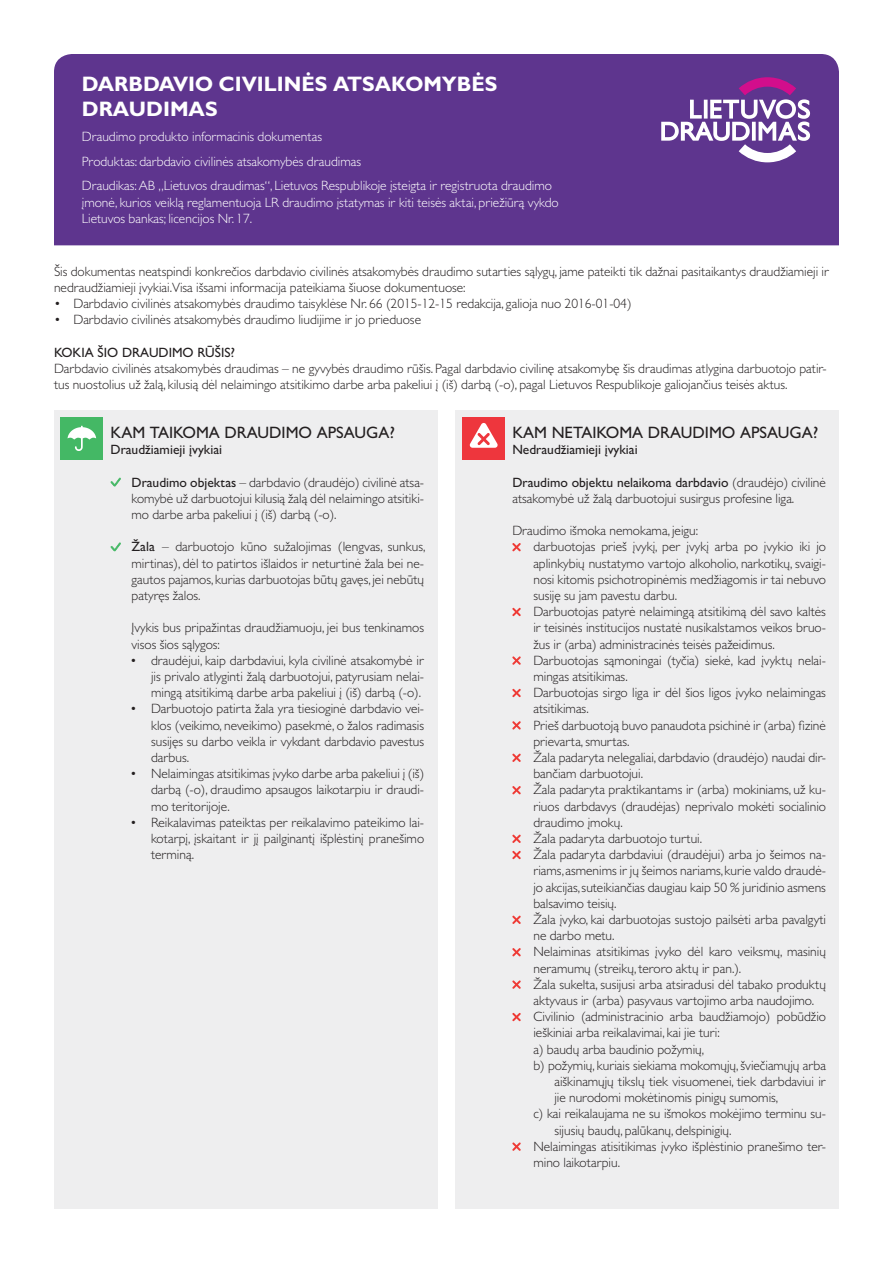
<style>
.page{position:relative;width:893px;height:1263px;background:#fff}
.page>*{position:absolute;margin:0;border:0;box-sizing:border-box;transform-origin:0 0}
.t1{font:700 21px/25.2px "Gill Sans LD";color:#fff}
.t2{font:500 16.5px "Gill Sans LD";color:#231f20}
.t3{font:300 13.5px/16.2px "Gill Sans LD";color:#231f20;text-align:justify}
.t4{font:300 13.5px/24.8px "Gill Sans LD";color:#fff}
.t5{font:500 13.5px "Gill Sans LD";color:#231f20}
.s1{font-weight:500}
</style>
<div class="page">
<div style="left:54px;top:54px;width:785px;height:191px;background:#5e358e"></div>
<svg style="left:661px;top:77px;width:149px;height:85px"></svg>
<div style="left:455px;top:410px;width:384px;height:799px;background:#eeeeef"></div>
<div style="left:54px;top:410px;width:383px;height:799px;background:#eeeeef"></div>
<svg style="left:111px;top:478px;width:10px;height:8px"></svg>
<svg style="left:111px;top:542px;width:10px;height:9px"></svg>
<svg style="left:512px;top:543px;width:9px;height:8px"></svg>
<svg style="left:512px;top:608px;width:9px;height:8px"></svg>
<svg style="left:512px;top:656px;width:9px;height:9px"></svg>
<svg style="left:512px;top:689px;width:9px;height:8px"></svg>
<svg style="left:512px;top:721px;width:9px;height:8px"></svg>
<svg style="left:512px;top:754px;width:9px;height:8px"></svg>
<svg style="left:512px;top:786px;width:9px;height:8px"></svg>
<svg style="left:512px;top:835px;width:9px;height:8px"></svg>
<svg style="left:512px;top:851px;width:9px;height:8px"></svg>
<svg style="left:512px;top:916px;width:9px;height:8px"></svg>
<svg style="left:512px;top:948px;width:9px;height:8px"></svg>
<svg style="left:512px;top:980px;width:9px;height:9px"></svg>
<svg style="left:512px;top:1013px;width:9px;height:8px"></svg>
<svg style="left:512px;top:1142px;width:9px;height:9px"></svg>
<div style="left:61px;top:417px;width:42px;height:43px;background:#44b865"></div>
<svg style="left:68px;top:426px;width:28px;height:25px"></svg>
<div style="left:462px;top:417px;width:43px;height:43px;background:#ee363d"></div>
<svg style="left:470px;top:423px;width:28px;height:25px"></svg>
<h1 class="t1" style="left:82px;top:71px;width:417px">DARBDAVIO CIVILINĖS ATSAKOMYBĖS<br>DRAUDIMAS</h1>
<p class="t4" style="left:82px;top:124px;width:472px">Draudimo produkto informacinis dokumentas<br>Produktas: darbdavio civilinės atsakomybės draudimas<br>Draudikas: AB „Lietuvos draudimas“, Lietuvos Respublikoje įsteigta ir registruota draudimo</p>
<p class="t4" style="left:82px;top:194px;width:478px;line-height:16.2px">įmonė, kurios veiklą reglamentuoja LR draudimo įstatymas ir kiti teisės aktai, priežiūrą vykdo<br>Lietuvos bankas; licencijos Nr. 17.</p>
<p class="t3" style="left:54px;top:263px;width:777px">Šis dokumentas neatspindi konkrečios darbdavio civilinės atsakomybės draudimo sutarties sąlygų, jame pateikti tik dažnai pasitaikantys draudžiamieji ir nedraudžiamieji įvykiai.Visa išsami informacija pateikiama šiuose dokumentuose:</p>
<p class="t3" style="left:54px;top:295px;width:579px">• Darbdavio civilinės atsakomybės draudimo taisyklėse Nr. 66 (2015-12-15 redakcija, galioja nuo 2016-01-04)</p>
<p class="t3" style="left:54px;top:312px;width:369px">• Darbdavio civilinės atsakomybės draudimo liudijime ir jo prieduose</p>
<p class="t5" style="left:54px;top:344px;width:183px">Kokia šio draudimo rūšis?</p>
<p class="t3" style="left:54px;top:360px;width:774px">Darbdavio civilinės atsakomybės draudimas – ne gyvybės draudimo rūšis. Pagal darbdavio civilinę atsakomybę šis draudimas atlygina darbuotojo patir&shy;tus nuostolius už žalą, kilusią dėl nelaimingo atsitikimo darbe arba pakeliui į (iš) darbą (-o), pagal Lietuvos Respublikoje galiojančius teisės aktus.</p>
<p class="t2" style="left:111px;top:422px;width:286px">Kam taikoma draudimo apsauga?</p>
<p class="t5" style="left:111px;top:441px;width:113px">Draudžiamieji įvykiai</p>
<p class="t3" style="left:132px;top:474px;width:294px"><span class="s1">Draudimo objektas</span> – darbdavio (draudėjo) civilinė atsa&shy;komybė už darbuotojui kilusią žalą dėl nelaimingo atsitiki&shy;mo darbe arba pakeliui į (iš) darbą (-o).</p>
<p class="t3" style="left:132px;top:538px;width:295px"><span class="s1">Žala</span> – darbuotojo kūno sužalojimas (lengvas, sunkus, mirtinas), dėl to patirtos išlaidos ir neturtinė žala bei ne&shy;gautos pajamos, kurias darbuotojas būtų gavęs, jei nebūtų patyręs žalos.</p>
<p class="t3" style="left:132px;top:619px;width:294px">Įvykis bus pripažintas draudžiamuoju, jei bus tenkinamos visos šios sąlygos:</p>
<p class="t3" style="left:151px;top:652px;width:275px;text-indent:-21px">• draudėjui, kaip darbdaviui, kyla civilinė atsakomybė ir jis privalo atlyginti žalą darbuotojui, patyrusiam nelai&shy;mingą atsitikimą darbe arba pakeliui į (iš) darbą (-o).</p>
<p class="t3" style="left:151px;top:700px;width:275px;text-indent:-21px">• Darbuotojo patirta žala yra tiesioginė darbdavio vei&shy;klos (veikimo, neveikimo) pasekmė, o žalos radimasis susijęs su darbo veikla ir vykdant darbdavio pavestus darbus.</p>
<p class="t3" style="left:151px;top:765px;width:275px;text-indent:-21px">• Nelaimingas atsitikimas įvyko darbe arba pakeliui į (iš) darbą (-o), draudimo apsaugos laikotarpiu ir draudi&shy;mo teritorijoje.</p>
<p class="t3" style="left:151px;top:814px;width:275px;text-indent:-21px">• Reikalavimas pateiktas per reikalavimo pateikimo lai&shy;kotarpį, įskaitant ir jį pailginantį išplėstinį pranešimo terminą.</p>
<p class="t2" style="left:512px;top:422px;width:307px">Kam netaikoma draudimo apsauga?</p>
<p class="t5" style="left:512px;top:441px;width:127px">Nedraudžiamieji įvykiai</p>
<p class="t3" style="left:512px;top:474px;width:315px"><span class="s1">Draudimo objektu nelaikoma darbdavio</span> (draudėjo) civilinė atsakomybė už žalą darbuotojui susirgus profesine liga.</p>
<p class="t3" style="left:512px;top:522px;width:187px">Draudimo išmoka nemokama, jeigu:</p>
<p class="t3" style="left:533px;top:538px;width:294px">darbuotojas prieš įvykį, per įvykį arba po įvykio iki jo</p>
<p class="t3" style="left:533px;top:555px;width:294px">aplinkybių nustatymo vartojo alkoholio, narkotikų, svaigi-</p>
<p class="t3" style="left:533px;top:571px;width:294px">nosi kitomis psichotropinėmis medžiagomis ir tai nebuvo</p>
<p class="t3" style="left:533px;top:587px;width:145px">susiję su jam pavestu darbu.</p>
<p class="t3" style="left:533px;top:603px;width:294px">Darbuotojas patyrė nelaimingą atsitikimą dėl savo kaltės</p>
<p class="t3" style="left:533px;top:619px;width:294px">ir teisinės institucijos nustatė nusikalstamos veikos bruo-</p>
<p class="t3" style="left:533px;top:636px;width:243px">žus ir (arba) administracinės teisės pažeidimus.</p>
<p class="t3" style="left:533px;top:652px;width:294px">Darbuotojas sąmoningai (tyčia) siekė, kad įvyktų nelai-</p>
<p class="t3" style="left:533px;top:668px;width:96px">mingas atsitikimas.</p>
<p class="t3" style="left:533px;top:684px;width:294px">Darbuotojas sirgo liga ir dėl šios ligos įvyko nelaimingas</p>
<p class="t3" style="left:533px;top:700px;width:57px">atsitikimas.</p>
<p class="t3" style="left:533px;top:717px;width:294px">Prieš darbuotoją buvo panaudota psichinė ir (arba) fizinė</p>
<p class="t3" style="left:533px;top:733px;width:98px">prievarta, smurtas.</p>
<p class="t3" style="left:533px;top:749px;width:294px">Žala padaryta nelegaliai, darbdavio (draudėjo) naudai dir-</p>
<p class="t3" style="left:533px;top:765px;width:111px">bančiam darbuotojui.</p>
<p class="t3" style="left:533px;top:781px;width:294px">Žala padaryta praktikantams ir (arba) mokiniams, už ku-</p>
<p class="t3" style="left:533px;top:798px;width:294px">riuos darbdavys (draudėjas) neprivalo mokėti socialinio</p>
<p class="t3" style="left:533px;top:814px;width:91px">draudimo įmokų.</p>
<p class="t3" style="left:533px;top:830px;width:170px">Žala padaryta darbuotojo turtui.</p>
<p class="t3" style="left:533px;top:846px;width:294px">Žala padaryta darbdaviui (draudėjui) arba jo šeimos na-</p>
<p class="t3" style="left:533px;top:862px;width:294px">riams, asmenims ir jų šeimos nariams, kurie valdo draudė-</p>
<p class="t3" style="left:533px;top:879px;width:294px">jo akcijas, suteikiančias daugiau kaip 50 % juridinio asmens</p>
<p class="t3" style="left:533px;top:895px;width:85px">balsavimo teisių.</p>
<p class="t3" style="left:533px;top:911px;width:294px">Žala įvyko, kai darbuotojas sustojo pailsėti arba pavalgyti</p>
<p class="t3" style="left:533px;top:927px;width:83px">ne darbo metu.</p>
<p class="t3" style="left:533px;top:943px;width:294px">Nelaiminas atsitikimas įvyko dėl karo veiksmų, masinių</p>
<p class="t3" style="left:533px;top:960px;width:209px">neramumų (streikų, teroro aktų ir pan.).</p>
<p class="t3" style="left:533px;top:976px;width:294px">Žala sukelta, susijusi arba atsiradusi dėl tabako produktų</p>
<p class="t3" style="left:533px;top:992px;width:282px">aktyvaus ir (arba) pasyvaus vartojimo arba naudojimo.</p>
<p class="t3" style="left:533px;top:1008px;width:294px">Civilinio (administracinio arba baudžiamojo) pobūdžio</p>
<p class="t3" style="left:533px;top:1024px;width:188px">ieškiniai arba reikalavimai, kai jie turi:</p>
<p class="t3" style="left:533px;top:1041px;width:172px">a) baudų arba baudinio požymių,</p>
<p class="t3" style="left:533px;top:1057px;width:294px">b) požymių, kuriais siekiama mokomųjų, šviečiamųjų arba</p>
<p class="t3" style="left:554px;top:1073px;width:273px">aiškinamųjų tikslų tiek visuomenei, tiek darbdaviui ir</p>
<p class="t3" style="left:554px;top:1089px;width:225px">jie nurodomi mokėtinomis pinigų sumomis,</p>
<p class="t3" style="left:533px;top:1105px;width:294px">c) kai reikalaujama ne su išmokos mokėjimo terminu su-</p>
<p class="t3" style="left:554px;top:1122px;width:179px">sijusių baudų, palūkanų, delspinigių.</p>
<p class="t3" style="left:533px;top:1138px;width:294px">Nelaimingas atisitikimas įvyko išplėstinio pranešimo ter-</p>
<p class="t3" style="left:533px;top:1154px;width:88px">mino laikotarpiu.</p>
</div>
